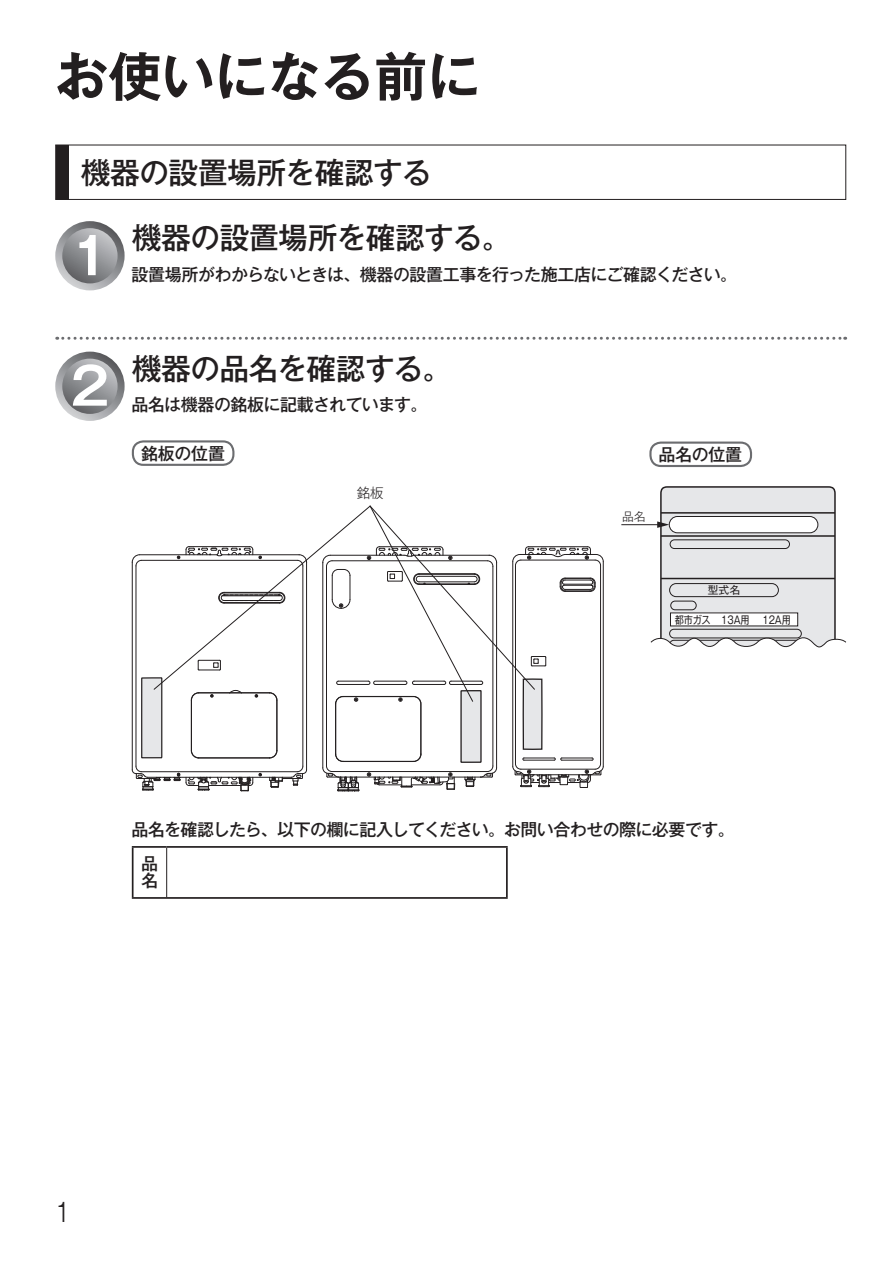
<style>
.page{position:relative;width:893px;height:1263px;background:#fff}
.page>*{position:absolute;margin:0;border:0;box-sizing:border-box;transform-origin:0 0}
.t1{font:53.1px "Gothic MB101 Pro De Bold 90 msp RKSJ H";color:#231f20}
.t2{font:51px "Gothic MB101 Pro De Bold 90 msp RKSJ H";color:#fff}
.t3{font:29.7px "Gothic MB101 Pro Medium 90 msp RKSJ H";letter-spacing:-.02em;color:#231f20}
.t4{font:25.5px "Gothic MB101 Pro Light 90 msp RKSJ H";color:#231f20}
.t5{font:16.95px/35px "Gothic MB101 Pro Medium 90 msp RKSJ H";letter-spacing:-.03em;color:#231f20}
.t6{font:13.5px "Gothic MB101 Pro Light 90 msp RKSJ H";color:#231f20}
.t7{font:11.7px "Gothic MB101 Pro Light 90 msp RKSJ H";color:#231f20}
.t8{font:10.8px "Gothic MB101 Pro Regular 90 msp RKSJ H";color:#231f20;scale:.85 1}
.t9{font:10.8px "Gothic MB101 Pro Regular 90 msp RKSJ H";color:#231f20}
</style>
<div class="page">
<div style="left:56px;top:145px;width:12px;height:55px;background:#231f20"></div>
<div style="left:55px;top:145px;width:791px;height:55px;border:1px solid #231f20"></div>
<svg style="left:55px;top:221px;width:70px;height:69px"></svg>
<svg style="left:62px;top:228px;width:56px;height:55px;background:#919396"></svg>
<svg style="left:55px;top:352px;width:70px;height:69px"></svg>
<svg style="left:62px;top:359px;width:56px;height:55px;background:#919396"></svg>
<svg style="left:57px;top:337px;width:789px;height:3px"></svg>
<div style="left:132px;top:440px;width:102px;height:26px;border:2px solid #6c6d70;border-radius:10px"></div>
<svg style="left:131px;top:505px;width:473px;height:287px"></svg>
<div style="left:649px;top:441px;width:103px;height:26px;border:2px solid #6c6d70;border-radius:10px"></div>
<svg style="left:660px;top:486px;width:176px;height:149px;background:#dbdcde"></svg>
<div style="left:669px;top:516px;width:149px;height:17px;background:#fff;border-radius:8px"></div>
<div style="left:669px;top:516px;width:149px;height:17px;border:1px solid #231f20;border-radius:8px"></div>
<div style="left:670px;top:613px;width:128px;height:13px;background:#fff"></div>
<hr style="left:661px;top:535px;width:174px;height:2px;background:#231f20">
<hr style="left:661px;top:578px;width:174px;height:1px;background:#231f20">
<hr style="left:661px;top:512px;width:174px;height:2px;background:#231f20">
<div style="left:669px;top:629px;width:133px;height:9px;border:1px solid #231f20;border-radius:4px"></div>
<div style="left:670px;top:539px;width:120px;height:10px;border:1px solid #231f20;border-radius:4px"></div>
<div style="left:670px;top:601px;width:27px;height:9px;border:1px solid #231f20;border-radius:4px"></div>
<div style="left:669px;top:583px;width:110px;height:14px;border:1px solid #231f20;border-radius:7px"></div>
<svg style="left:650px;top:635px;width:196px;height:13px"></svg>
<hr style="left:621px;top:524px;width:40px;height:1px;background:#231f20">
<svg style="left:657px;top:521px;width:12px;height:7px"></svg>
<hr style="left:166px;top:848px;width:1px;height:49px;background:#231f20">
<hr style="left:132px;top:846px;width:35px;height:2px;background:#231f20">
<hr style="left:132px;top:848px;width:2px;height:49px;background:#231f20">
<hr style="left:167px;top:846px;width:341px;height:2px;background:#231f20">
<hr style="left:506px;top:848px;width:2px;height:49px;background:#231f20">
<hr style="left:132px;top:897px;width:376px;height:2px;background:#231f20">
<h1 class="t1" style="left:55px;top:57px;width:427px">お使いになる前に</h1>
<h3 class="t3" style="left:81px;top:161px;width:353px">機器の設置場所を確認する</h3>
<h3 class="t3" style="left:132px;top:227px;width:381px">機器の設置場所を確認する。</h3>
<p class="t5" style="left:132px;top:259px;width:607px">設置場所がわからないときは、機器の設置工事を行った施工店にご確認ください。</p>
<h2 class="t2" style="left:71px;top:237px;width:40px">1</h2>
<h2 class="t2" style="left:71px;top:367px;width:40px">2</h2>
<h3 class="t3" style="left:132px;top:358px;width:322px">機器の品名を確認する。</h3>
<p class="t5" style="left:131px;top:390px;width:298px">品名は機器の銘板に記載されています。</p>
<p class="t5" style="left:141px;top:438px;width:85px">銘板の位置</p>
<p class="t6" style="left:357px;top:488px;width:28px">銘板</p>
<p class="t5" style="left:658px;top:439px;width:85px">品名の位置</p>
<p class="t7" style="left:622px;top:512px;width:25px">品名</p>
<p class="t9" style="left:708px;top:586px;width:34px">型式名</p>
<p class="t8" style="left:675px;top:616px;width:44px">都市ガス</p>
<p class="t8" style="left:721px;top:616px;width:84px">13A用 12A用</p>
<p class="t5" style="left:141px;top:814px;width:595px;text-indent:-10px">品名を確認したら、以下の欄に記入してください。お問い合わせの際に必要です。品</p>
<p class="t5" style="left:141px;top:866px;width:17px">名</p>
<h3 class="t4" style="left:54px;top:1202px;width:19px">1</h3>
</div>
